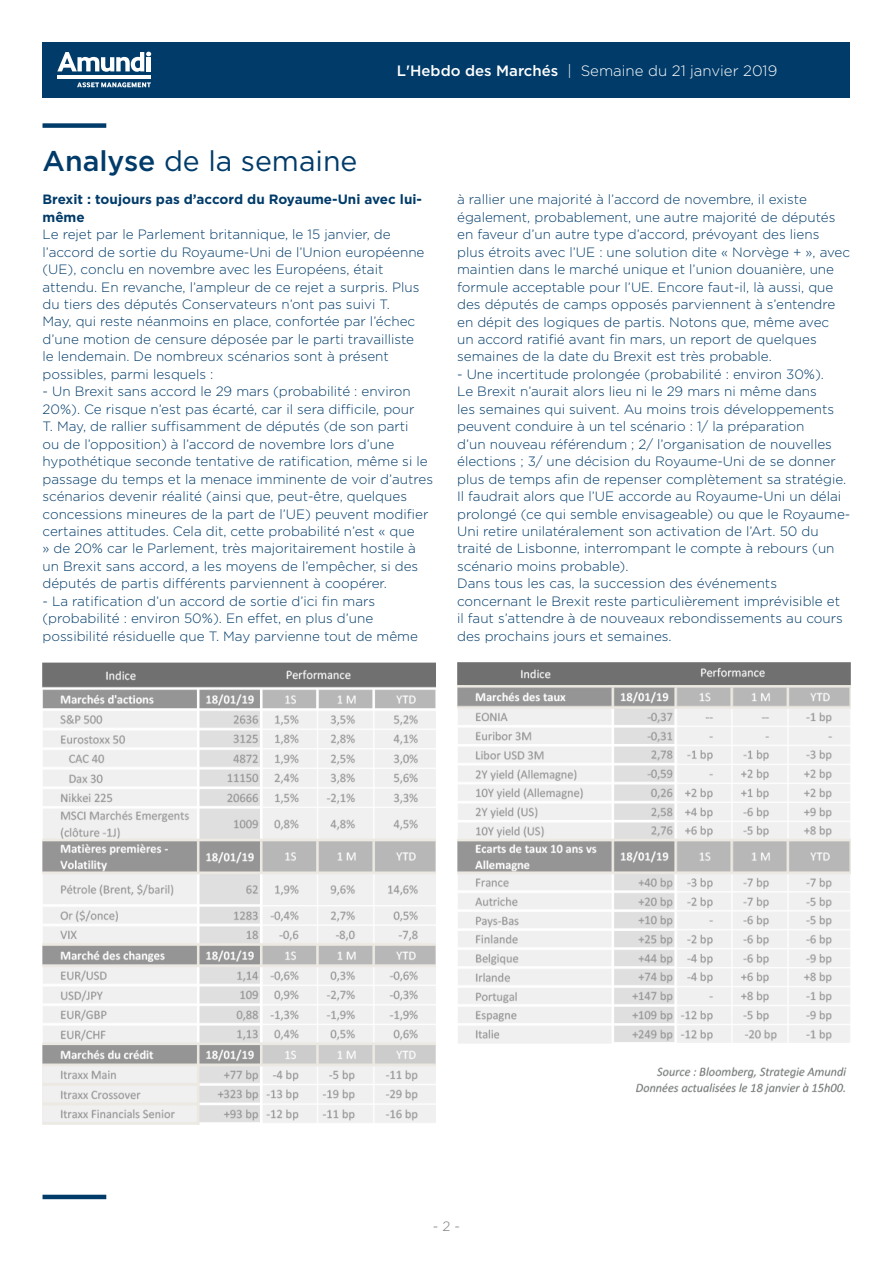
<style>
.page{position:relative;width:893px;height:1263px;background:#fff}
.page>*{position:absolute;margin:0;border:0;box-sizing:border-box;transform-origin:0 0}
.t1{font:28.5px "Gotham";color:#003b69}
.t2{font:300 15px "Gotham";color:#fff}
.t3{font:300 13.5px/17.4px "Gotham";color:#003b69}
.t4{font:700 13.5px/17.4px "Gotham";color:#003b69}
.t5{font:300 13.5px "Gotham";color:#787a7b}
.s1{font-weight:500}
</style>
<div class="page">
<div style="left:43px;top:43px;width:807px;height:55px;background:#003b69"></div>
<svg style="left:57px;top:52px;width:94px;height:20px"></svg>
<hr style="left:147px;top:57px;width:4px;height:14px;background:#fff">
<hr style="left:58px;top:75px;width:93px;height:4px;background:#fff">
<svg style="left:77px;top:82px;width:74px;height:6px"></svg>
<div style="left:43px;top:123px;width:63px;height:5px;background:#003b69"></div>
<hr style="left:43px;top:1195px;width:63px;height:4px;background:#003b69">
<img style="left:43px;top:663px;width:393px;height:461px">
<img style="left:457px;top:663px;width:393px;height:431px">
<p class="t2" style="left:397px;top:61px;width:382px"><span class="s1">L'Hebdo des Marchés</span> | Semaine du 21 janvier 2019</p>
<h1 class="t1" style="left:43px;top:142px;width:316px"><span class="s1">Analyse</span> de la semaine</h1>
<p class="t4" style="left:43px;top:191px;width:381px">Brexit : toujours pas d’accord du Royaume-Uni avec lui&shy;même</p>
<p class="t3" style="left:43px;top:225px;width:383px">Le rejet par le Parlement britannique, le 15 janvier, de l’accord de sortie du Royaume-Uni de l’Union européenne (UE), conclu en novembre avec les Européens, était attendu. En revanche, l’ampleur de ce rejet a surpris. Plus du tiers des députés Conservateurs n’ont pas suivi T.<br>May, qui reste néanmoins en place, confortée par l’échec d’une motion de censure déposée par le parti travailliste le lendemain. De nombreux scénarios sont à présent possibles, parmi lesquels :</p>
<p class="t3" style="left:43px;top:382px;width:392px">- Un Brexit sans accord le 29 mars (probabilité : environ 20%). Ce risque n’est pas écarté, car il sera difficile, pour<br>T. May, de rallier suffisamment de députés (de son parti<br>ou de l’opposition) à l’accord de novembre lors d’une hypothétique seconde tentative de ratification, même si le passage du temps et la menace imminente de voir d’autres scénarios devenir réalité (ainsi que, peut-être, quelques concessions mineures de la part de l’UE) peuvent modifier certaines attitudes. Cela dit, cette probabilité n’est « que<br>» de 20% car le Parlement, très majoritairement hostile à un Brexit sans accord, a les moyens de l’empêcher, si des députés de partis différents parviennent à coopérer.</p>
<p class="t3" style="left:43px;top:592px;width:377px">- La ratification d’un accord de sortie d’ici fin mars (probabilité : environ 50%). En effet, en plus d’une possibilité résiduelle que T. May parvienne tout de même</p>
<p class="t3" style="left:457px;top:190px;width:395px">à rallier une majorité à l’accord de novembre, il existe également, probablement, une autre majorité de députés en faveur d’un autre type d’accord, prévoyant des liens<br>plus étroits avec l’UE : une solution dite « Norvège + », avec maintien dans le marché unique et l’union douanière, une formule acceptable pour l’UE. Encore faut-il, là aussi, que des députés de camps opposés parviennent à s’entendre en dépit des logiques de partis. Notons que, même avec<br>un accord ratifié avant fin mars, un report de quelques semaines de la date du Brexit est très probable.</p>
<p class="t3" style="left:457px;top:365px;width:395px">- Une incertitude prolongée (probabilité : environ 30%).<br>Le Brexit n’aurait alors lieu ni le 29 mars ni même dans<br>les semaines qui suivent. Au moins trois développements peuvent conduire à un tel scénario : 1/ la préparation<br>d’un nouveau référendum ; 2/ l’organisation de nouvelles élections ; 3/ une décision du Royaume-Uni de se donner plus de temps afin de repenser complètement sa stratégie.<br>Il faudrait alors que l’UE accorde au Royaume-Uni un délai prolongé (ce qui semble envisageable) ou que le Royaume-Uni retire unilatéralement son activation de l’Art. 50 du traité de Lisbonne, interrompant le compte à rebours (un scénario moins probable).<br>Dans tous les cas, la succession des événements concernant le Brexit reste particulièrement imprévisible et<br>il faut s’attendre à de nouveaux rebondissements au cours des prochains jours et semaines.</p>
<p class="t5" style="left:433px;top:1218px;width:29px">- 2 -</p>
</div>
